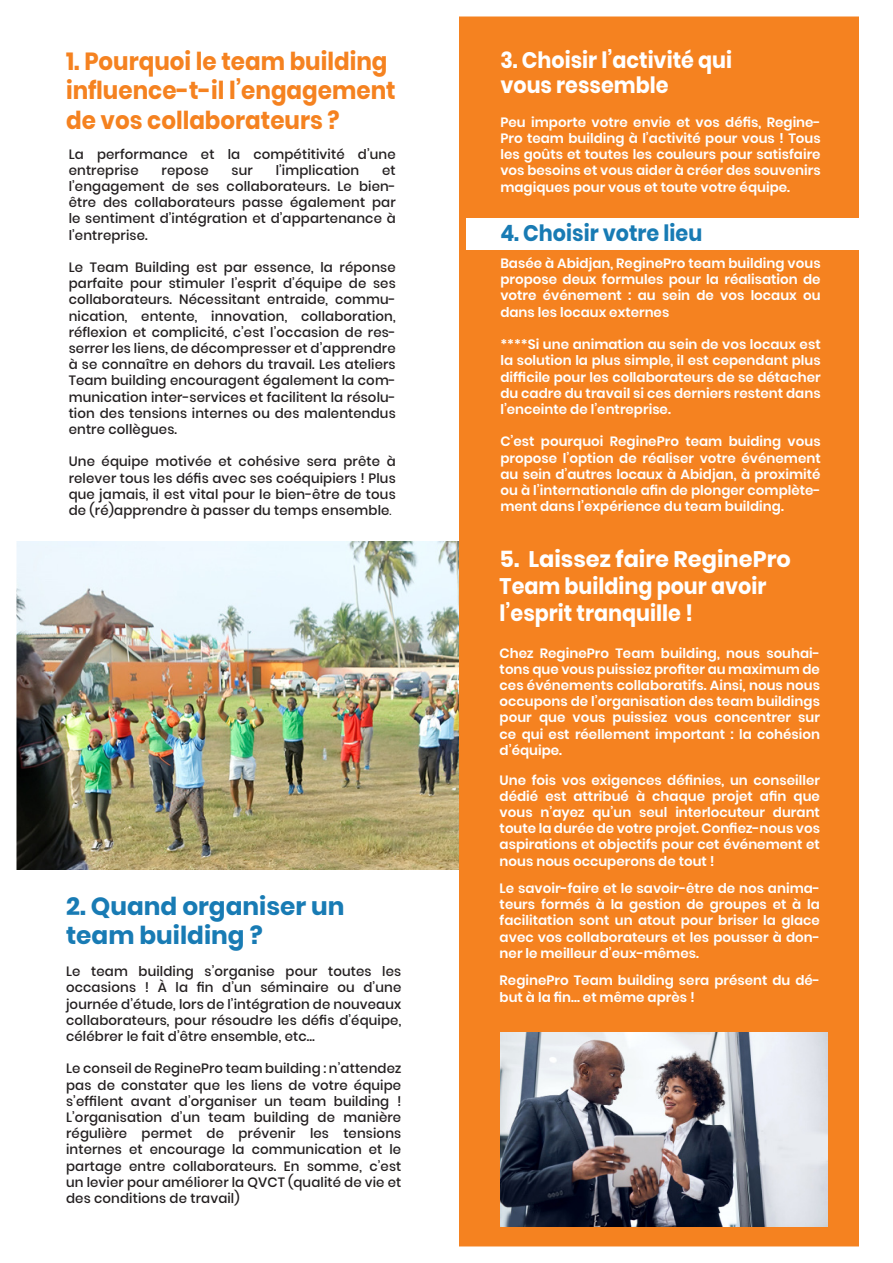
<style>
.page{position:relative;width:893px;height:1263px;background:#fff}
.page>*{position:absolute;margin:0;border:0;box-sizing:border-box;transform-origin:0 0}
.t1{font:700 24.75px/29.7px "Poppins";color:#f58220;scale:.93 1}
.t2{font:700 24.75px/29.7px "Poppins";color:#187bb4}
.t3{font:700 22.5px/27px "Poppins";color:#fff}
.t4{font:700 22.5px "Poppins";color:#fff;scale:.92 1}
.t5{font:700 22.5px "Poppins";color:#187bb4;scale:.92 1}
.t6{font:600 13.5px/16.2px "Poppins";color:#fff;text-align:justify}
.t7{font:500 13.5px/16.2px "Poppins";letter-spacing:.01em;color:#231f20;text-align:justify}
.s1{font-weight:300}
</style>
<div class="page">
<img style="left:17px;top:541px;width:442px;height:329px">
<div style="left:459px;top:0;width:399px;height:1259px;background:#f58220"></div>
<img style="left:501px;top:1032px;width:327px;height:194px">
<div style="left:466px;top:218px;width:392px;height:32px;background:#fff"></div>
<div style="left:0;top:0;width:893px;height:1263px;border:16px solid #fff"></div>
<p class="t1" style="left:66px;top:46px;width:356px">1. Pourquoi le team building influence-t-il l’engagement de vos collaborateurs ?</p>
<p class="t7" style="left:69px;top:146px;width:329px">La performance et la compétitivité d’une entreprise</p>
<p class="t7" style="left:162px;top:162px;width:49px">repose</p>
<p class="t7" style="left:232px;top:162px;width:23px">sur</p>
<p class="t7" style="left:276px;top:162px;width:85px">l’implication</p>
<p class="t7" style="left:69px;top:162px;width:329px;text-indent:313px">et l’engagement de ses collaborateurs. Le bien&shy;être des collaborateurs passe également par le sentiment d’intégration et d’appartenance à l’entreprise.</p>
<p class="t7" style="left:69px;top:259px;width:329px">Le Team Building est par essence, la réponse parfaite pour stimuler l’esprit d’équipe de ses collaborateurs. Nécessitant entraide, commu&shy;nication, entente, innovation, collaboration, réflexion et complicité, c’est l’occasion de res&shy;serrer les liens, de décompresser et d’apprendre à se connaître en dehors du travail. Les ateliers Team building encouragent également la com&shy;munication inter-services et facilitent la résolu&shy;tion des tensions internes ou des malentendus entre collègues.</p>
<p class="t7" style="left:69px;top:454px;width:329px">Une équipe motivée et cohésive sera prête à relever tous les défis avec ses coéquipiers ! Plus que jamais, il est vital pour le bien-être de tous de (ré)apprendre à passer du temps ensemble<span class="s1">.</span></p>
<p class="t2" style="left:66px;top:891px;width:280px">2. Quand organiser un team building ?</p>
<p class="t7" style="left:66px;top:963px;width:337px">Le team building s’organise pour toutes les occasions ! À la fin d’un séminaire ou d’une journée d’étude, lors de l’intégration de nouveaux collaborateurs, pour résoudre les défis d’équipe, célébrer le fait d’être ensemble, etc…</p>
<p class="t7" style="left:66px;top:1060px;width:337px">Le conseil de ReginePro team building : n’attendez pas de constater que les liens de votre équipe s’effilent avant d’organiser un team building !<br>L’organisation d’un team building de manière régulière permet de prévenir les tensions internes et encourage la communication et le partage entre collaborateurs. En somme, c’est un levier pour améliorer la QVCT (qualité de vie et des conditions de travail)</p>
<p class="t4" style="left:500px;top:47px;width:253px">3. Choisir l’activité qui</p>
<p class="t4" style="left:500px;top:72px;width:184px">vous ressemble</p>
<p class="t6" style="left:500px;top:114px;width:322px">Peu importe votre envie et vos défis, Regine-Pro team building à l’activité pour vous ! Tous les goûts et toutes les couleurs pour satisfaire vos besoins et vous aider à créer des souvenirs magiques pour vous et toute votre équipe.</p>
<p class="t5" style="left:500px;top:220px;width:221px">4. Choisir votre lieu</p>
<p class="t6" style="left:500px;top:255px;width:322px">Basée à Abidjan, ReginePro team building vous propose deux formules pour la réalisation de votre événement : au sein de vos locaux ou dans les locaux externes</p>
<p class="t6" style="left:500px;top:336px;width:322px">****Si une animation au sein de vos locaux est la solution la plus simple, il est cependant plus difficile pour les collaborateurs de se détacher du cadre du travail si ces derniers restent dans l’enceinte de l’entreprise.</p>
<p class="t6" style="left:500px;top:433px;width:322px">C’est pourquoi ReginePro team buiding vous propose l’option de réaliser votre événement au sein d’autres locaux à Abidjan, à proximité ou à l’internationale afin de plonger complète&shy;ment dans l’expérience du team building.</p>
<p class="t3" style="left:500px;top:546px;width:293px">5. Laissez faire ReginePro<br>Team building pour avoir l’esprit tranquille !</p>
<p class="t6" style="left:500px;top:645px;width:322px">Chez ReginePro Team building, nous souhai&shy;tons que vous puissiez profiter au maximum de ces événements collaboratifs. Ainsi, nous nous occupons de l’organisation des team buildings pour que vous puissiez vous concentrer sur ce qui est réellement important : la cohésion d’équipe.</p>
<p class="t6" style="left:500px;top:772px;width:322px">Une fois vos exigences définies, un conseiller dédié est attribué à chaque projet afin que vous n’ayez qu’un seul interlocuteur durant toute la durée de votre projet. Confiez-nous vos aspirations et objectifs pour cet événement et nous nous occuperons de tout !</p>
<p class="t6" style="left:500px;top:880px;width:322px">Le savoir-faire et le savoir-être de nos anima&shy;teurs formés à la gestion de groupes et à la facilitation sont un atout pour briser la glace avec vos collaborateurs et les pousser à don&shy;ner le meilleur d’eux-mêmes.</p>
<p class="t6" style="left:500px;top:972px;width:322px">ReginePro Team building sera présent du dé&shy;but à la fin… et même après !</p>
</div>
